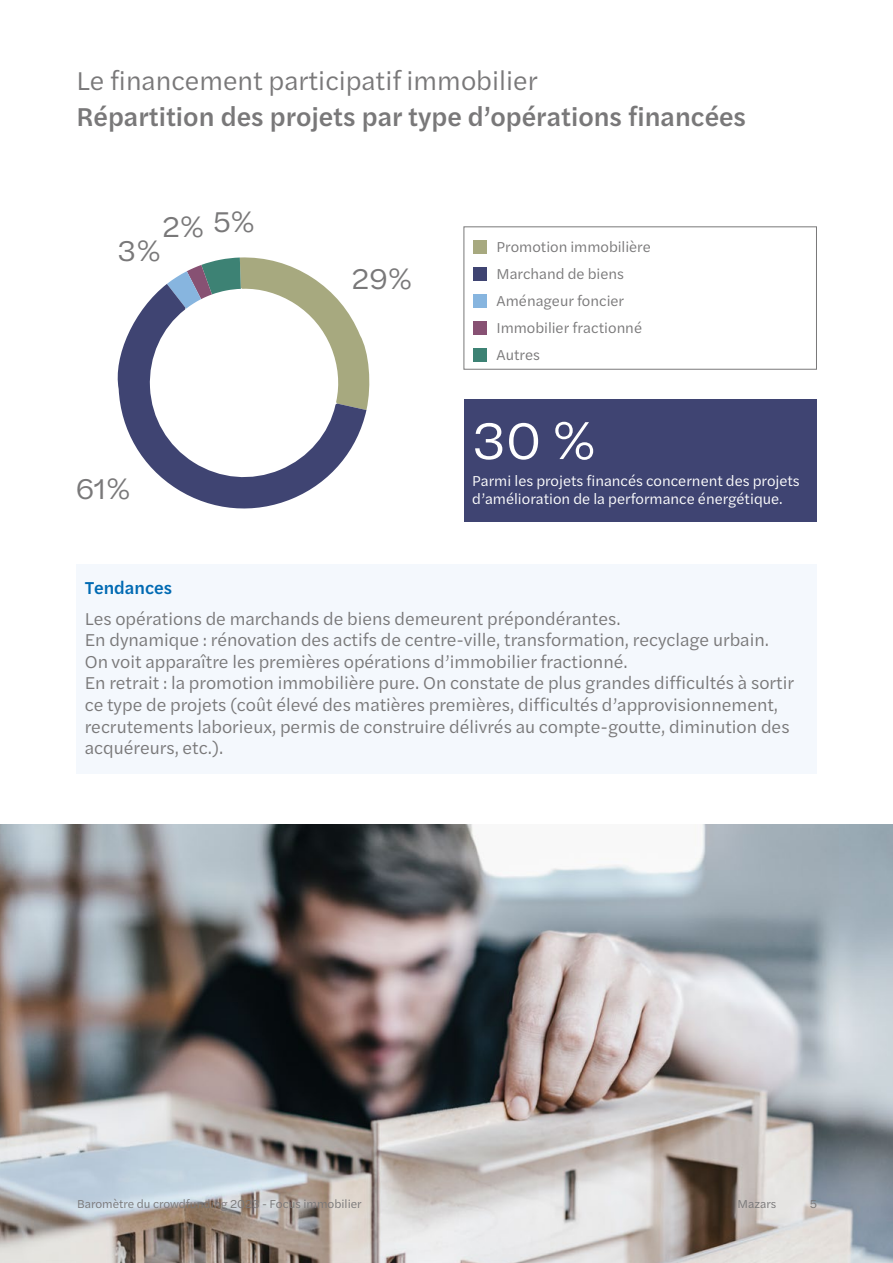
<style>
.page{position:relative;width:893px;height:1263px;background:#fff}
.page>*{position:absolute;margin:0;border:0;box-sizing:border-box;transform-origin:0 0}
.Callout_text_large{font:54px "Halyard Text";color:#fff}
.POURCENTAGE{font:30px "Halyard Text";color:#797879}
.Page_subtitle{font:500 27px "Halyard Text";color:#797879}
.Page_title{font:27px "Halyard Text";color:#797879}
.t1{font:18px/21.6px "Halyard Text";color:#797879}
.Subheading{font:500 18px "Halyard Text";color:#006ab3}
.Quote_source{font:15px/18px "Halyard Text";color:#fff}
.t2{font:15px "Halyard Text";color:#797879}
.t3{font:12px "Halyard Text";color:#797879}
</style>
<div class="page">
<img style="left:0;top:824px;width:893px;height:439px">
<div style="left:76px;top:564px;width:740px;height:209px;background:#f4f8fd"></div>
<svg style="left:463px;top:226px;width:354px;height:144px"></svg>
<svg style="left:167px;top:257px;width:203px;height:153px"></svg>
<svg style="left:117px;top:284px;width:249px;height:225px"></svg>
<div style="left:464px;top:399px;width:352px;height:123px;background:#3f4472"></div>
<p class="Page_title" style="left:77px;top:61px;width:463px">Le financement participatif immobilier</p>
<p class="Page_subtitle" style="left:77px;top:97px;width:671px">Répartition des projets par type d’opérations financées</p>
<p class="POURCENTAGE" style="left:162px;top:205px;width:43px">2%</p>
<p class="POURCENTAGE" style="left:213px;top:200px;width:44px">5%</p>
<p class="POURCENTAGE" style="left:117px;top:229px;width:45px">3%</p>
<p class="POURCENTAGE" style="left:77px;top:467px;width:55px">61%</p>
<p class="POURCENTAGE" style="left:351px;top:257px;width:62px">29%</p>
<p class="t2" style="left:496px;top:236px;width:156px">Promotion immobilière</p>
<p class="t2" style="left:496px;top:263px;width:129px">Marchand de biens</p>
<p class="t2" style="left:496px;top:290px;width:129px">Aménageur foncier</p>
<p class="t2" style="left:496px;top:317px;width:147px">Immobilier fractionné</p>
<p class="t2" style="left:496px;top:344px;width:45px">Autres</p>
<p class="Callout_text_large" style="left:472px;top:402px;width:125px">30 %</p>
<p class="Quote_source" style="left:472px;top:471px;width:329px">Parmi les projets financés concernent des projets d’amélioration de la performance énergétique.</p>
<p class="Subheading" style="left:85px;top:575px;width:89px">Tendances</p>
<p class="t1" style="left:85px;top:607px;width:537px">Les opérations de marchands de biens demeurent prépondérantes.</p>
<p class="t1" style="left:85px;top:628px;width:686px">En dynamique : rénovation des actifs de centre-ville, transformation, recyclage urbain.</p>
<p class="t1" style="left:85px;top:650px;width:544px">On voit apparaître les premières opérations d’immobilier fractionné.</p>
<p class="t1" style="left:85px;top:672px;width:711px">En retrait : la promotion immobilière pure. On constate de plus grandes difficultés à sortir ce type de projets (coût élevé des matières premières, difficultés d’approvisionnement, recrutements laborieux, permis de construire délivrés au compte-goutte, diminution des acquéreurs, etc.).</p>
<p class="t3" style="left:77px;top:1195px;width:286px">Baromètre du crowdfunding 2023 - Focus immobilier</p>
<p class="t3" style="left:738px;top:1195px;width:40px">Mazars</p>
<p class="t3" style="left:810px;top:1195px;width:9px">5</p>
</div>
